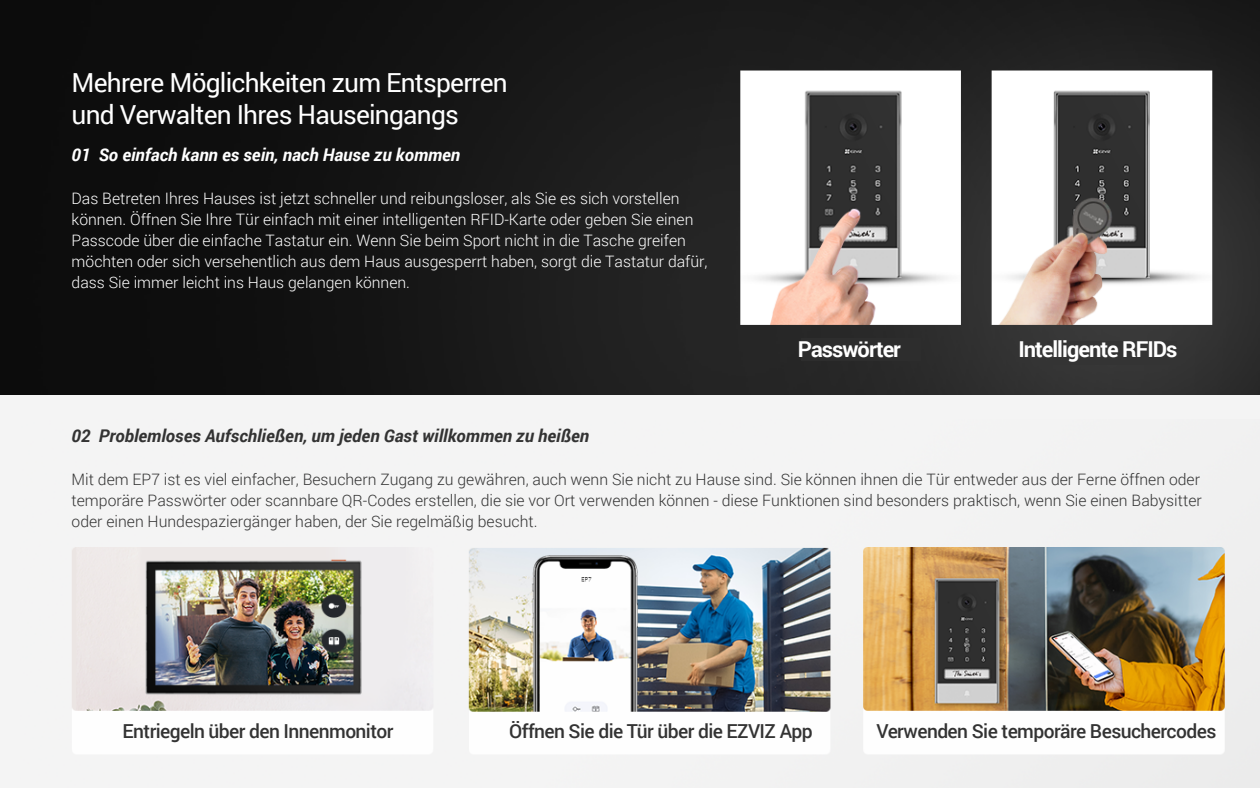
<style>
.page{position:relative;width:1260px;height:788px;background:#fff}
.page>*{position:absolute;margin:0;border:0;box-sizing:border-box;transform-origin:0 0}
.t1{font:26.25px/31.5px "Roboto";letter-spacing:-.03em;color:#fff}
.t2{font:700 21.88px "Roboto";letter-spacing:-.045em;color:#fff}
.t3{font:500 19.25px "Roboto";letter-spacing:-.03em;color:#333}
.t4{font:italic 700 17.5px "Roboto";color:#333}
.t5{font:italic 700 17.5px "Roboto";color:#fff}
.t6{font:300 15.75px/21px "Roboto";color:#fff}
.t7{font:300 15.75px/21px "Roboto";color:#333;text-align:justify}
</style>
<div class="page">
<div style="left:0;top:394px;width:1260px;height:394px;background:#f4f4f4"></div>
<img style="left:0;top:0;width:1260px;height:394px">
<img style="left:72px;top:547px;width:1153px;height:165px">
<div style="left:801px;top:339px;width:119px;height:22px;background:#2d2d2d"></div>
<div style="left:1047px;top:341px;width:130px;height:24px;background:#343434"></div>
<h1 class="t1" style="left:72px;top:66px;width:438px">Mehrere Möglichkeiten zum Entsperren und Verwalten Ihres Hauseingangs</h1>
<p class="t5" style="left:72px;top:143px;width:390px">01 So einfach kann es sein, nach Hause zu kommen</p>
<p class="t6" style="left:72px;top:187px;width:637px">Das Betreten Ihres Hauses ist jetzt schneller und reibungsloser, als Sie es sich vorstellen können. Öffnen Sie Ihre Tür einfach mit einer intelligenten RFID-Karte oder geben Sie einen Passcode über die einfache Tastatur ein. Wenn Sie beim Sport nicht in die Tasche greifen möchten oder sich versehentlich aus dem Haus ausgesperrt haben, sorgt die Tastatur dafür, dass Sie immer leicht ins Haus gelangen können.</p>
<p class="t4" style="left:72px;top:423px;width:519px">02 Problemloses Aufschließen, um jeden Gast willkommen zu heißen</p>
<h2 class="t2" style="left:798px;top:333px;width:105px">Passwörter</h2>
<h2 class="t2" style="left:1018px;top:333px;width:161px">Intelligente RFIDs</h2>
<p class="t7" style="left:72px;top:468px;width:1132px">Mit dem EP7 ist es viel einfacher, Besuchern Zugang zu gewähren, auch wenn Sie nicht zu Hause sind. Sie können ihnen die Tür entweder aus der Ferne öffnen oder temporäre Passwörter oder scannbare QR-Codes erstellen, die sie vor Ort verwenden können - diese Funktionen sind besonders praktisch, wenn Sie einen Babysitter oder einen Hundespaziergänger haben, der Sie regelmäßig besucht.</p>
<p class="t3" style="left:123px;top:717px;width:272px">Entriegeln über den Innenmonitor</p>
<p class="t3" style="left:509px;top:717px;width:305px">Öffnen Sie die Tür über die EZVIZ App</p>
<p class="t3" style="left:877px;top:717px;width:341px">Verwenden Sie temporäre Besuchercodes</p>
</div>
